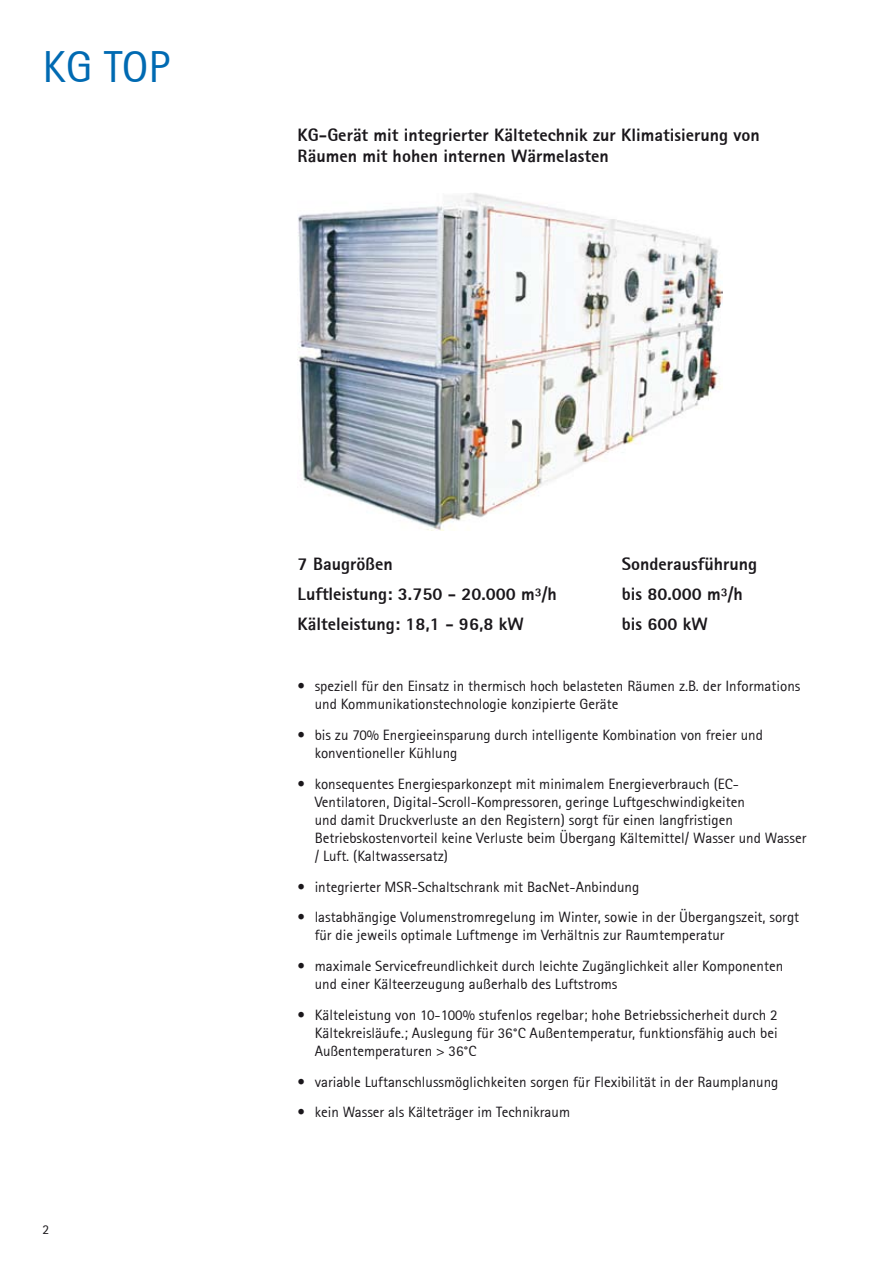
<style>
.page{position:relative;width:893px;height:1263px;background:#fff}
.page>*{position:absolute;margin:0;border:0;box-sizing:border-box;transform-origin:0 0}
.t1{font:45px "Rotis Sans Serif 55";color:#006ab2}
.t2{font:18px/21.6px "Rotis Sans Serif Extra Bold 75";color:#1a171b}
.t3{font:15px/18px "Rotis Sans Serif 55";color:#1a171b}
.t4{font:13.5px "Rotis Sans Serif 55";color:#1a171b}
</style>
<div class="page">
<img style="left:298px;top:193px;width:425px;height:337px">
<h1 class="t1" style="left:43px;top:40px;width:129px">KG TOP</h1>
<p class="t2" style="left:298px;top:124px;width:464px">KG-Gerät mit integrierter Kältetechnik zur Klimatisierung von<br>Räumen mit hohen internen Wärmelasten</p>
<p class="t4" style="left:43px;top:1221px;width:8px">2</p>
<p class="t2" style="left:298px;top:553px;width:97px">7 Baugrößen</p>
<p class="t2" style="left:622px;top:553px;width:137px">Sonderausführung</p>
<p class="t2" style="left:298px;top:583px;width:261px">Luftleistung: 3.750 - 20.000 m³/h</p>
<p class="t2" style="left:622px;top:583px;width:123px">bis 80.000 m³/h</p>
<p class="t2" style="left:298px;top:613px;width:227px">Kälteleistung: 18,1 - 96,8 kW</p>
<p class="t2" style="left:622px;top:613px;width:87px">bis 600 kW</p>
<p class="t3" style="left:315px;top:677px;width:487px;text-indent:-17px">• speziell für den Einsatz in thermisch hoch belasteten Räumen z.B. der Informations und Kommunikationstechnologie konzipierte Geräte</p>
<p class="t3" style="left:315px;top:726px;width:450px;text-indent:-17px">• bis zu 70% Energieeinsparung durch intelligente Kombination von freier und konventioneller Kühlung</p>
<p class="t3" style="left:315px;top:775px;width:493px;text-indent:-17px">• konsequentes Energiesparkonzept mit minimalem Energieverbrauch (EC-Ventilatoren, Digital-Scroll-Kompressoren, geringe Luftgeschwindigkeiten<br>und damit Druckverluste an den Registern) sorgt für einen langfristigen Betriebskostenvorteil keine Verluste beim Übergang Kältemittel/ Wasser und Wasser / Luft. (Kaltwassersatz)</p>
<p class="t3" style="left:298px;top:877px;width:343px">• integrierter MSR-Schaltschrank mit BacNet-Anbindung</p>
<p class="t3" style="left:315px;top:908px;width:486px;text-indent:-17px">• lastabhängige Volumenstromregelung im Winter, sowie in der Übergangszeit, sorgt für die jeweils optimale Luftmenge im Verhältnis zur Raumtemperatur</p>
<p class="t3" style="left:315px;top:957px;width:470px;text-indent:-17px">• maximale Servicefreundlichkeit durch leichte Zugänglichkeit aller Komponenten und einer Kälteerzeugung außerhalb des Luftstroms</p>
<p class="t3" style="left:315px;top:1006px;width:464px;text-align:justify;text-indent:-17px">• Kälteleistung von 10-100% stufenlos regelbar; hohe Betriebssicherheit durch 2<br>Kältekreisläufe.; Auslegung für 36°C Außentemperatur, funktionsfähig auch bei Außentemperaturen &gt; 36°C</p>
<p class="t3" style="left:298px;top:1072px;width:482px">• variable Luftanschlussmöglichkeiten sorgen für Flexibilität in der Raumplanung</p>
<p class="t3" style="left:298px;top:1103px;width:274px">• kein Wasser als Kälteträger im Technikraum</p>
</div>
